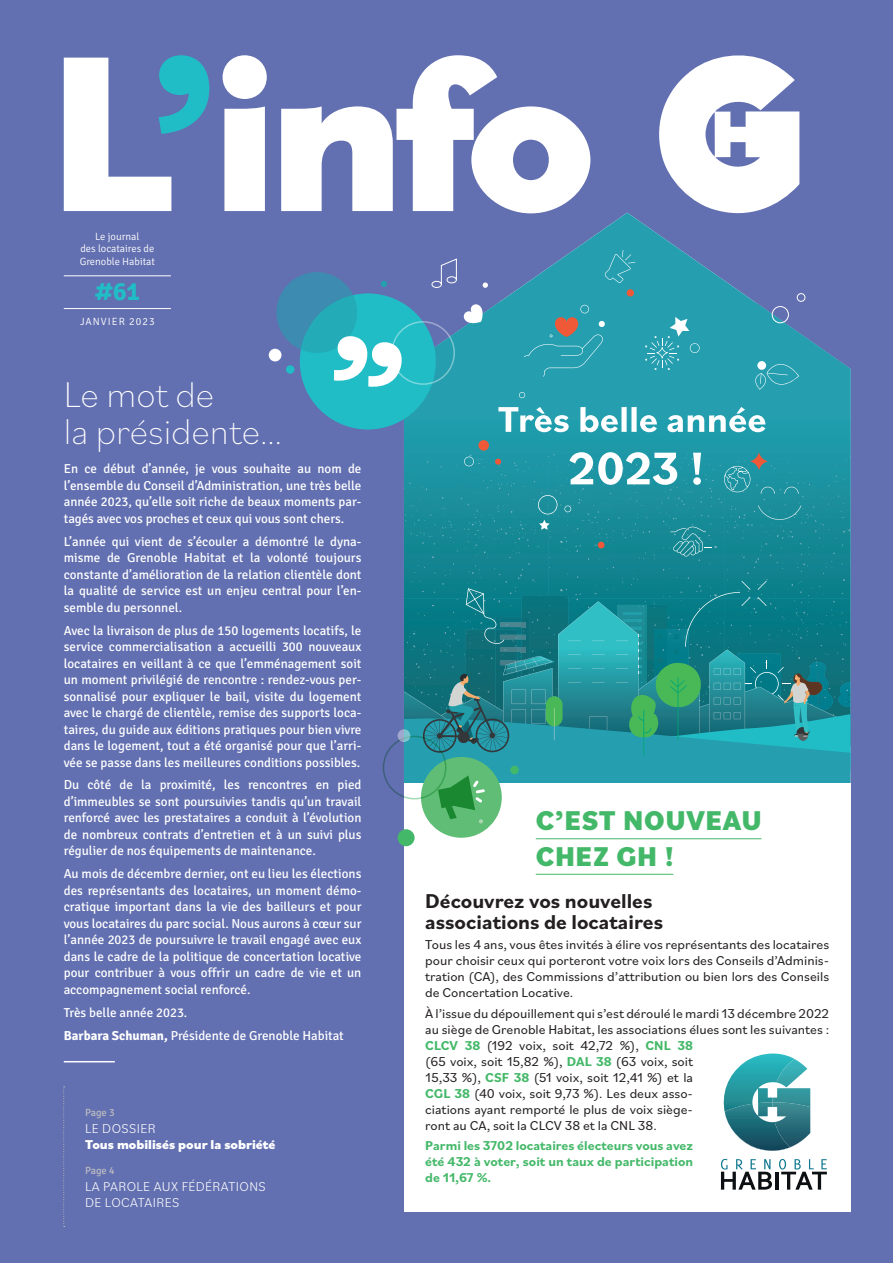
<style>
.page{position:relative;width:893px;height:1263px;background:#626fb0}
.page>*{position:absolute;margin:0;border:0;box-sizing:border-box;transform-origin:0 0}
.LE_MOT_-_titre{font:200 37.5px/37.5px "Bilo";color:#fff}
.TITRE_1{font:800 28.5px "Bilo";letter-spacing:.02em;color:#44b869}
.TITRE_2{font:800 28.5px "Bilo";letter-spacing:.02em;color:#44b869}
.t1{font:700 25.5px "Signika";color:#21bdc6}
.SOUS-TITRE_couv{font:700 21px/21px "Bilo";color:#231f20}
.TEXTE_OK{font:13.5px/16px "Bilo";color:#231f20;text-align:justify}
.TEXTE_OK-2{font:700 13.5px/16px "Bilo";color:#44b869;text-align:justify}
.SOMMAIRE_-_titre{font:300 13.5px/16.5px "Bilo";letter-spacing:.03em;color:#fff}
.SOMMAIRE_-_sous-titr{font:800 13.5px "Bilo";color:#fff}
.LE_MOT_-_texte{font:13.05px/16.5px "Signika";color:#fff;text-align:justify}
.LE_MOT_-_signature{font:13.05px "Signika";color:#fff}
.t2{font:300 10.5px "Signika";color:#fff}
.t3{font:300 10.5px "Signika";letter-spacing:.1em;color:#fff}
.SOMMAIRE_-_page{font:10.5px "Signika";letter-spacing:-.01em;color:#bcbdc0}
.s1{font-weight:700}
.s2{font-weight:700;color:#44b869}
</style>
<div class="page">
<svg style="left:64px;top:55px;width:145px;height:156px"></svg>
<svg style="left:223px;top:55px;width:44px;height:156px"></svg>
<svg style="left:281px;top:55px;width:309px;height:158px"></svg>
<svg style="left:659px;top:55px;width:140px;height:158px"></svg>
<hr style="left:64px;top:276px;width:107px;height:1px;background:#fff">
<hr style="left:64px;top:308px;width:107px;height:1px;background:#fff">
<svg style="left:482px;top:213px;width:324px;height:90px"></svg>
<svg style="left:724px;top:303px;width:126px;height:147px"></svg>
<div style="left:404px;top:303px;width:320px;height:147px;background:#259fb0"></div>
<svg style="left:498px;top:407px;width:71px;height:25px;background:#76c2cc"></svg>
<svg style="left:580px;top:407px;width:77px;height:25px;background:#85c9d2"></svg>
<svg style="left:667px;top:407px;width:98px;height:25px;background:#76c3cd"></svg>
<div style="left:478px;top:440px;width:11px;height:11px;background:#f05937;border-radius:50%"></div>
<svg style="left:519px;top:392px;width:6px;height:6px"></svg>
<svg style="left:524px;top:305px;width:81px;height:72px;background:#369dab"></svg>
<div style="left:757px;top:361px;width:9px;height:9px;background:#fff;border-radius:50%"></div>
<svg style="left:755px;top:364px;width:44px;height:26px"></svg>
<svg style="left:605px;top:250px;width:30px;height:33px"></svg>
<div style="left:627px;top:289px;width:7px;height:7px;background:#f05937;border-radius:50%"></div>
<svg style="left:645px;top:317px;width:55px;height:53px;background:#3ba9b8"></svg>
<hr style="left:64px;top:1061px;width:51px;height:1px;background:#fff">
<div style="left:404px;top:783px;width:446px;height:429px;background:#fff"></div>
<hr style="left:536px;top:838px;width:225px;height:1px;background:#44b869">
<hr style="left:536px;top:874px;width:137px;height:1px;background:#44b869">
<div style="left:421px;top:757px;width:81px;height:81px;background:#5fbd76;border-radius:50%"></div>
<svg style="left:398px;top:729px;width:12px;height:13px"></svg>
<svg style="left:404px;top:450px;width:447px;height:373px;background:#34989f"></svg>
<div style="left:300px;top:293px;width:136px;height:136px;background:#21bdc6;border-radius:50%"></div>
<svg style="left:276px;top:272px;width:81px;height:81px;background:#3396b3"></svg>
<div style="left:391px;top:321px;width:64px;height:64px;border:2px solid #fff;border-radius:50%"></div>
<div style="left:442px;top:396px;width:17px;height:18px;background:#259fb0;border-radius:50%"></div>
<div style="left:269px;top:349px;width:12px;height:12px;background:#fff;border-radius:50%"></div>
<svg style="left:381px;top:281px;width:6px;height:6px"></svg>
<div style="left:286px;top:365px;width:8px;height:9px;background:#21bdc6;border-radius:50%"></div>
<svg style="left:334px;top:335px;width:69px;height:52px"></svg>
<div style="left:398px;top:829px;width:17px;height:17px;background:#44b869;border-radius:50%"></div>
<svg style="left:463px;top:304px;width:22px;height:21px"></svg>
<svg style="left:431px;top:258px;width:26px;height:30px"></svg>
<svg style="left:483px;top:282px;width:5px;height:6px"></svg>
<div style="left:772px;top:306px;width:17px;height:17px;border:1px solid #fff;border-radius:50%"></div>
<div style="left:797px;top:293px;width:8px;height:9px;border:1px solid #fff;border-radius:50%"></div>
<svg style="left:63px;top:1086px;width:2px;height:141px"></svg>
<svg style="left:721px;top:1159px;width:51px;height:30px"></svg>
<hr style="left:775px;top:1172px;width:4px;height:17px;background:#0c1013">
<svg style="left:779px;top:1159px;width:48px;height:30px"></svg>
<svg style="left:723px;top:1053px;width:88px;height:98px"></svg>
<p class="t2" style="left:95px;top:230px;width:46px">Le journal</p>
<p class="t2" style="left:80px;top:243px;width:75px">des locataires de</p>
<p class="t2" style="left:80px;top:256px;width:77px">Grenoble Habitat</p>
<p class="t1" style="left:95px;top:276px;width:47px">#61</p>
<p class="t3" style="left:80px;top:316px;width:76px">JANVIER 2023</p>
<p class="LE_MOT_-_titre" style="left:64px;top:374px;width:220px">Le mot de<br>la présidente…</p>
<p class="LE_MOT_-_texte" style="left:64px;top:461px;width:299px">En ce début d’année, je vous souhaite au nom de l’ensemble du Conseil d’Administration, une très belle année 2023, qu’elle soit riche de beaux moments par&shy;tagés avec vos proches et ceux qui vous sont chers.</p>
<p class="LE_MOT_-_texte" style="left:64px;top:533px;width:299px">L’année qui vient de s’écouler a démontré le dyna&shy;misme de Grenoble Habitat et la volonté toujours constante d’amélioration de la relation clientèle dont la qualité de service est un enjeu central pour l’en&shy;semble du personnel.</p>
<p class="LE_MOT_-_texte" style="left:64px;top:622px;width:299px">Avec la livraison de plus de 150 logements locatifs, le service commercialisation a accueilli 300 nouveaux locataires en veillant à ce que l’emménagement soit un moment privilégié de rencontre : rendez-vous per&shy;sonnalisé pour expliquer le bail, visite du logement avec le chargé de clientèle, remise des supports loca&shy;taires, du guide aux éditions pratiques pour bien vivre dans le logement, tout a été organisé pour que l’arri&shy;vée se passe dans les meilleures conditions possibles.</p>
<p class="LE_MOT_-_texte" style="left:64px;top:777px;width:299px">Du côté de la proximité, les rencontres en pied d’immeubles se sont poursuivies tandis qu’un travail renforcé avec les prestataires a conduit à l’évolution de nombreux contrats d’entretien et à un suivi plus régulier de nos équipements de maintenance.</p>
<p class="LE_MOT_-_texte" style="left:64px;top:866px;width:299px">Au mois de décembre dernier, ont eu lieu les élections des représentants des locataires, un moment démo&shy;cratique important dans la vie des bailleurs et pour vous locataires du parc social. Nous aurons à cœur sur l’année 2023 de poursuivre le travail engagé avec eux dans le cadre de la politique de concertation locative pour contribuer à vous offrir un cadre de vie et un accompagnement social renforcé.</p>
<p class="LE_MOT_-_texte" style="left:64px;top:1004px;width:125px">Très belle année 2023.</p>
<p class="LE_MOT_-_signature" style="left:64px;top:1028px;width:282px"><span class="s1">Barbara Schuman,</span> Présidente de Grenoble Habitat</p>
<p class="SOMMAIRE_-_page" style="left:85px;top:1106px;width:31px">Page 3</p>
<p class="SOMMAIRE_-_titre" style="left:85px;top:1119px;width:72px">LE DOSSIER</p>
<p class="SOMMAIRE_-_sous-titr" style="left:85px;top:1135px;width:192px">Tous mobilisés pour la sobriété</p>
<p class="SOMMAIRE_-_page" style="left:85px;top:1164px;width:31px">Page 4</p>
<p class="SOMMAIRE_-_titre" style="left:85px;top:1177px;width:182px">LA PAROLE AUX FÉDÉRATIONS<br>DE LOCATAIRES</p>
<p class="TITRE_1" style="left:536px;top:801px;width:228px">C’EST NOUVEAU</p>
<p class="TITRE_2" style="left:536px;top:836px;width:140px">CHEZ GH !</p>
<p class="SOUS-TITRE_couv" style="left:425px;top:889px;width:239px">Découvrez vos nouvelles associations de locataires</p>
<p class="TEXTE_OK" style="left:425px;top:936px;width:405px">Tous les 4 ans, vous êtes invités à élire vos représentants des locataires pour choisir ceux qui porteront votre voix lors des Conseils d’Adminis&shy;tration (CA), des Commissions d’attribution ou bien lors des Conseils de Concertation Locative.</p>
<p class="TEXTE_OK" style="left:425px;top:1004px;width:405px;text-align:left">À l’issue du dépouillement qui s’est déroulé le mardi 13 décembre 2022 au siège de Grenoble Habitat, les associations élues sont les suivantes :<br><span class="s2">CLCV 38</span> (192 voix, soit 42,72 %), <span class="s2">CNL 38<br></span>(65 voix, soit 15,82 %), <span class="s2">DAL 38</span> (63 voix, soit<br>15,33 %), <span class="s2">CSF 38</span> (51 voix, soit 12,41 %) et la<br><span class="s2">CGL 38</span> (40 voix, soit 9,73 %). Les deux asso-<br>ciations ayant remporté le plus de voix siège-<br>ront au CA, soit la CLCV 38 et la CNL 38.</p>
<p class="TEXTE_OK-2" style="left:425px;top:1137px;width:269px">Parmi les 3702 locataires électeurs vous avez été 432 à voter, soit un taux de participation de 11,67 %.</p>
</div>
